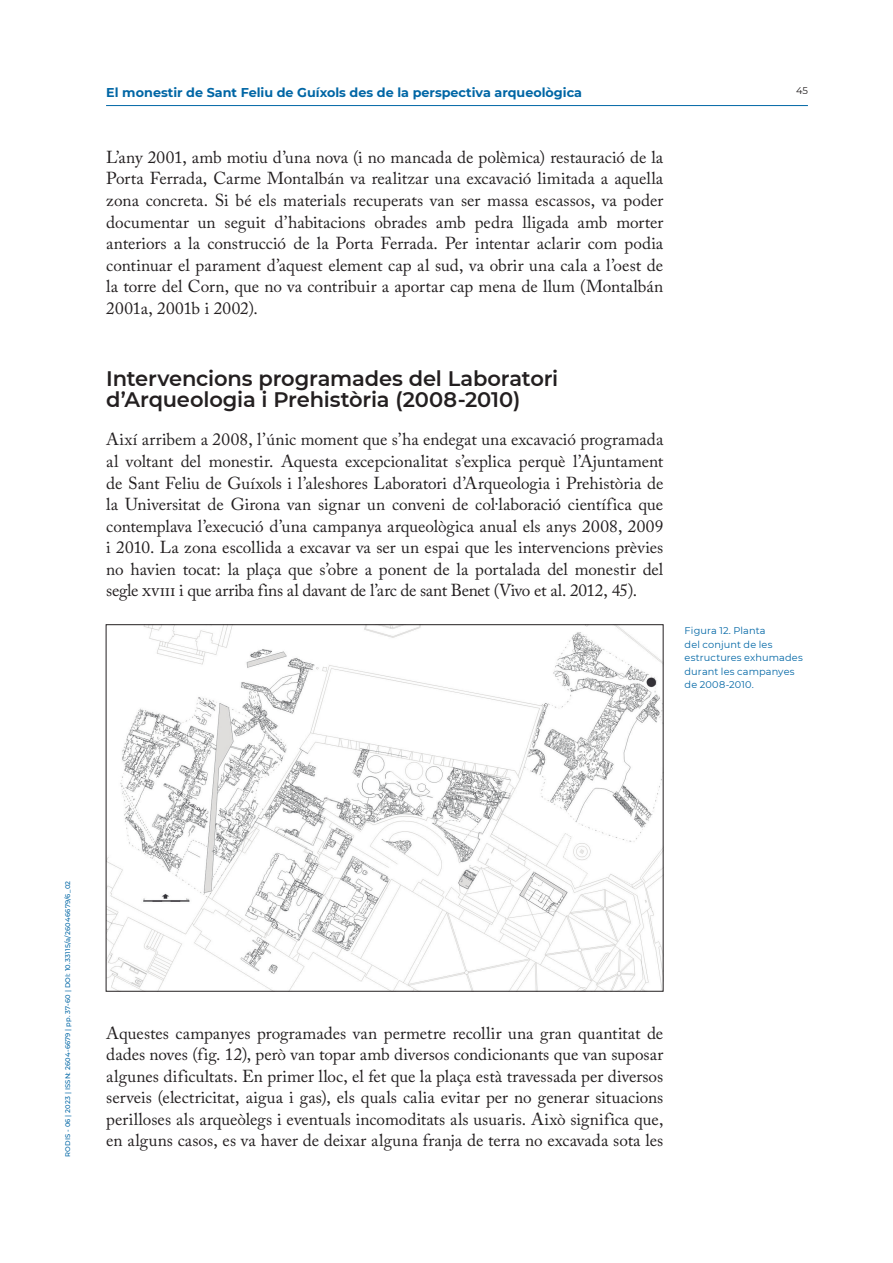
<style>
.page{position:relative;width:893px;height:1263px;background:#fff}
.page>*{position:absolute;margin:0;border:0;box-sizing:border-box;transform-origin:0 0}
.Titol_subcapitol_110x{font:600 21px/21px "Montserrat";letter-spacing:-.01em;color:#231f20}
.t1{font:17.25px/21.6px "Adobe Caslon Pro";letter-spacing:-.005em;color:#231f20;text-align:justify}
.t2{font:700 12.75px "Montserrat";color:#0166a5}
.Peu_foto{font:9.75px/13.5px "Montserrat";letter-spacing:.01em;color:#0166a5}
.t3{font:9.75px "Montserrat";color:#231f20}
.t4{font:500 6.75px "Montserrat";letter-spacing:.025em;color:#0166a5}
</style>
<div class="page">
<hr style="left:106px;top:105px;width:702px;height:1px;background:#0166a5">
<img style="left:108px;top:626px;width:553px;height:363px">
<p class="t2" style="left:106px;top:84px;width:477px">El monestir de Sant Feliu de Guíxols des de la perspectiva arqueològica</p>
<p class="t3" style="left:796px;top:84px;width:13px">45</p>
<p class="t1" style="left:106px;top:146px;width:559px">L’any 2001, amb motiu d’una nova (i no mancada de polèmica) restauració de la Porta Ferrada, Carme Montalbán va realitzar una excavació limitada a aquella zona concreta. Si bé els materials recuperats van ser massa escassos, va poder documentar un seguit d’habitacions obrades amb pedra lligada amb morter anteriors a la construcció de la Porta Ferrada. Per intentar aclarir com podia continuar el parament d’aquest element cap al sud, va obrir una cala a l’oest de la torre del Corn, que no va contribuir a aportar cap mena de llum (Montalbán 2001a, 2001b i 2002).</p>
<p class="Titol_subcapitol_110x" style="left:106px;top:367px;width:453px">Intervencions programades del Laboratori d’Arqueologia i Prehistòria (2008‑2010)</p>
<p class="t1" style="left:106px;top:429px;width:559px">Així arribem a 2008, l’únic moment que s’ha endegat una excavació programada al voltant del monestir. Aquesta excepcionalitat s’explica perquè l’Ajuntament de Sant Feliu de Guíxols i l’aleshores Laboratori d’Arqueologia i Prehistòria de la Universitat de Girona van signar un conveni de col·laboració científica que contemplava l’execució d’una campanya arqueològica anual els anys 2008, 2009 i 2010. La zona escollida a excavar va ser un espai que les intervencions prèvies no havien tocat: la plaça que s’obre a ponent de la portalada del monestir del segle xviii i que arriba fins al davant de l’arc de sant Benet (Vivo et al. 2012, 45).</p>
<p class="Peu_foto" style="left:685px;top:623px;width:120px">Figura 12. Planta<br>del conjunt de les estructures exhumades durant les campanyes de 2008-2010.</p>
<p class="t4" style="left:63px;top:1157px;width:277px;rotate:-90deg">RODIS - 06 | 2023 | ISSN: 2604-6679 | pp. 37-60 | DOI: 10.33115/a/26046679/6_02</p>
<p class="t1" style="left:106px;top:1022px;width:559px">Aquestes campanyes programades van permetre recollir una gran quantitat de dades noves (fig. 12), però van topar amb diversos condicionants que van suposar algunes dificultats. En primer lloc, el fet que la plaça està travessada per diversos serveis (electricitat, aigua i gas), els quals calia evitar per no generar situacions perilloses als arqueòlegs i eventuals incomoditats als usuaris. Això significa que, en alguns casos, es va haver de deixar alguna franja de terra no excavada sota les</p>
</div>
